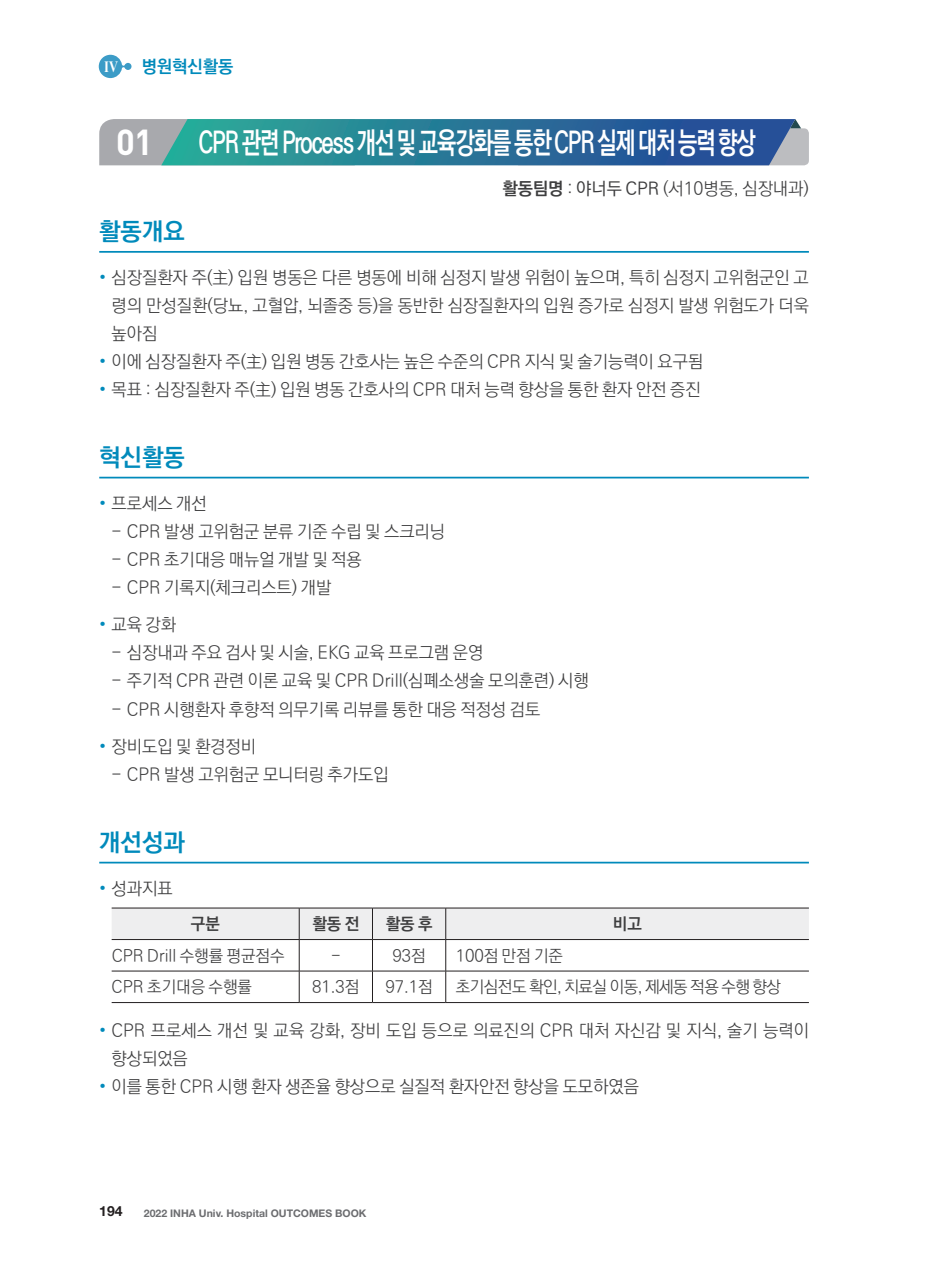
<style>
.page{position:relative;width:933px;height:1265px;background:#fff}
.page>*{position:absolute;margin:0;border:0;box-sizing:border-box;transform-origin:0 0}
.t1{font:700 35.7px "DIN Pro";color:#fff}
.t2{font:700 29.75px "Ko Pub World Dotum";letter-spacing:-.045em;color:#fff;scale:.74 1}
.t3{font:700 24.5px "Ko Pub World Dotum";color:#008abb}
.t4{font:300 17.5px/28px "Ko Pub World Dotum";color:#3e3e3f;text-align:justify}
.t5{font:700 17.5px "Ko Pub World Dotum";color:#008abb}
.t6{font:300 16.62px "Ko Pub World Dotum";color:#3e3e3f}
.t7{font:300 16.62px "Ko Pub World Dotum";letter-spacing:-.025em;color:#3e3e3f}
.t8{font:700 16.62px "Ko Pub World Dotum";color:#3e3e3f}
.t9{font:700 15.75px "Times New Roman";color:#fff;scale:.8 1}
.t10{font:700 14px "Helvetica Neue";color:#231f20}
.t11{font:700 10.5px "Helvetica Neue";color:#6c6d70}
.s1{font-weight:700}
.s2{font-weight:500}
.s3{color:#008abb}
</style>
<div class="page">
<svg style="left:99px;top:55px;width:32px;height:23px"></svg>
<svg style="left:99px;top:119px;width:710px;height:46px;background:#3b7e9b"></svg>
<hr style="left:99px;top:251px;width:710px;height:2px;background:#008abb">
<hr style="left:99px;top:477px;width:710px;height:1px;background:#008abb">
<hr style="left:99px;top:862px;width:710px;height:1px;background:#008abb">
<div style="left:112px;top:909px;width:697px;height:30px;background:#eeeeef"></div>
<hr style="left:112px;top:908px;width:187px;height:1px;background:#231f20">
<hr style="left:299px;top:908px;width:73px;height:1px;background:#231f20">
<hr style="left:299px;top:908px;width:1px;height:31px;background:#231f20">
<hr style="left:372px;top:908px;width:74px;height:1px;background:#231f20">
<hr style="left:372px;top:908px;width:1px;height:31px;background:#231f20">
<hr style="left:446px;top:908px;width:363px;height:1px;background:#231f20">
<hr style="left:445px;top:908px;width:1px;height:31px;background:#231f20">
<hr style="left:112px;top:939px;width:187px;height:1px;background:#231f20">
<hr style="left:299px;top:939px;width:73px;height:1px;background:#231f20">
<hr style="left:299px;top:940px;width:1px;height:31px;background:#231f20">
<hr style="left:372px;top:939px;width:74px;height:1px;background:#231f20">
<hr style="left:372px;top:940px;width:1px;height:31px;background:#231f20">
<hr style="left:446px;top:939px;width:363px;height:1px;background:#231f20">
<hr style="left:445px;top:940px;width:1px;height:31px;background:#231f20">
<hr style="left:112px;top:971px;width:187px;height:1px;background:#231f20">
<hr style="left:299px;top:971px;width:73px;height:1px;background:#231f20">
<hr style="left:299px;top:971px;width:1px;height:31px;background:#231f20">
<hr style="left:372px;top:971px;width:74px;height:1px;background:#231f20">
<hr style="left:372px;top:971px;width:1px;height:31px;background:#231f20">
<hr style="left:446px;top:971px;width:363px;height:1px;background:#231f20">
<hr style="left:445px;top:971px;width:1px;height:31px;background:#231f20">
<hr style="left:112px;top:1002px;width:187px;height:1px;background:#231f20">
<hr style="left:299px;top:1002px;width:73px;height:1px;background:#231f20">
<hr style="left:372px;top:1002px;width:74px;height:1px;background:#231f20">
<hr style="left:446px;top:1002px;width:363px;height:1px;background:#231f20">
<p class="t9" style="left:104px;top:55px;width:19px">Ⅳ</p>
<p class="t5" style="left:142px;top:54px;width:93px">병원혁신활동</p>
<h1 class="t1" style="left:116px;top:118px;width:38px">01</h1>
<h2 class="t2" style="left:198px;top:121px;width:754px">CPR 관련 Process 개선 및 교육강화를 통한 CPR 실제 대처 능력 향상</h2>
<p class="t4" style="left:502px;top:175px;width:308px"><span class="s1">활동팀명</span> : <span class="s2">야너두 CPR</span> (서10병동, 심장내과)</p>
<h3 class="t3" style="left:99px;top:213px;width:87px">활동개요</h3>
<p class="t4" style="left:112px;top:264px;width:699px;text-indent:-12px"><span class="s3">•</span> 심장질환자 주(主) 입원 병동은 다른 병동에 비해 심정지 발생 위험이 높으며, 특히 심정지 고위험군인 고 령의 만성질환(당뇨, 고혈압, 뇌졸중 등)을 동반한 심장질환자의 입원 증가로 심정지 발생 위험도가 더욱 높아짐</p>
<p class="t4" style="left:99px;top:348px;width:605px"><span class="s3">•</span> 이에 심장질환자 주(主) 입원 병동 간호사는 높은 수준의 CPR 지식 및 술기능력이 요구됨</p>
<p class="t4" style="left:99px;top:376px;width:603px"><span class="s3">•</span> 목표 : 심장질환자 주(主) 입원 병동 간호사의 CPR 대처 능력 향상을 통한 환자 안전 증진</p>
<h3 class="t3" style="left:99px;top:439px;width:87px">혁신활동</h3>
<p class="t4" style="left:99px;top:490px;width:109px"><span class="s3">•</span> 프로세스 개선</p>
<p class="t4" style="left:112px;top:518px;width:335px">- CPR 발생 고위험군 분류 기준 수립 및 스크리닝</p>
<p class="t4" style="left:112px;top:546px;width:252px">- CPR 초기대응 매뉴얼 개발 및 적용</p>
<p class="t4" style="left:112px;top:574px;width:221px">- CPR 기록지(체크리스트) 개발</p>
<p class="t4" style="left:99px;top:611px;width:78px"><span class="s3">•</span> 교육 강화</p>
<p class="t4" style="left:112px;top:639px;width:373px">- 심장내과 주요 검사 및 시술, EKG 교육 프로그램 운영</p>
<p class="t4" style="left:112px;top:667px;width:478px">- 주기적 CPR 관련 이론 교육 및 CPR Drill(심폐소생술 모의훈련) 시행</p>
<p class="t4" style="left:112px;top:696px;width:430px">- CPR 시행환자 후향적 의무기록 리뷰를 통한 대응 적정성 검토</p>
<p class="t4" style="left:99px;top:733px;width:158px"><span class="s3">•</span> 장비도입 및 환경정비</p>
<p class="t4" style="left:112px;top:761px;width:279px">- CPR 발생 고위험군 모니터링 추가도입</p>
<h3 class="t3" style="left:99px;top:824px;width:87px">개선성과</h3>
<p class="t4" style="left:99px;top:875px;width:75px"><span class="s3">•</span> 성과지표</p>
<p class="t8" style="left:191px;top:912px;width:30px">구분</p>
<p class="t8" style="left:312px;top:912px;width:48px">활동 전</p>
<p class="t8" style="left:386px;top:912px;width:48px">활동 후</p>
<p class="t8" style="left:613px;top:912px;width:30px">비고</p>
<p class="t6" style="left:112px;top:944px;width:174px">CPR Drill 수행률 평균점수</p>
<p class="t6" style="left:331px;top:944px;width:11px">-</p>
<p class="t6" style="left:392px;top:944px;width:35px">93점</p>
<p class="t6" style="left:455px;top:944px;width:109px">100점 만점 기준</p>
<p class="t6" style="left:112px;top:975px;width:142px">CPR 초기대응 수행률</p>
<p class="t6" style="left:312px;top:975px;width:49px">81.3점</p>
<p class="t6" style="left:385px;top:975px;width:49px">97.1점</p>
<p class="t7" style="left:455px;top:975px;width:327px">초기심전도 확인, 치료실 이동, 제세동 적용 수행 향상</p>
<p class="t4" style="left:112px;top:1017px;width:699px;text-indent:-12px"><span class="s3">•</span> CPR 프로세스 개선 및 교육 강화, 장비 도입 등으로 의료진의 CPR 대처 자신감 및 지식, 술기 능력이 향상되었음</p>
<p class="t4" style="left:99px;top:1073px;width:541px"><span class="s3">•</span> 이를 통한 CPR 시행 환자 생존율 향상으로 실질적 환자안전 향상을 도모하였음</p>
<p class="t10" style="left:99px;top:1203px;width:25px">194</p>
<p class="t11" style="left:144px;top:1207px;width:224px">2022 INHA Univ. Hospital OUTCOMES BOOK</p>
</div>
